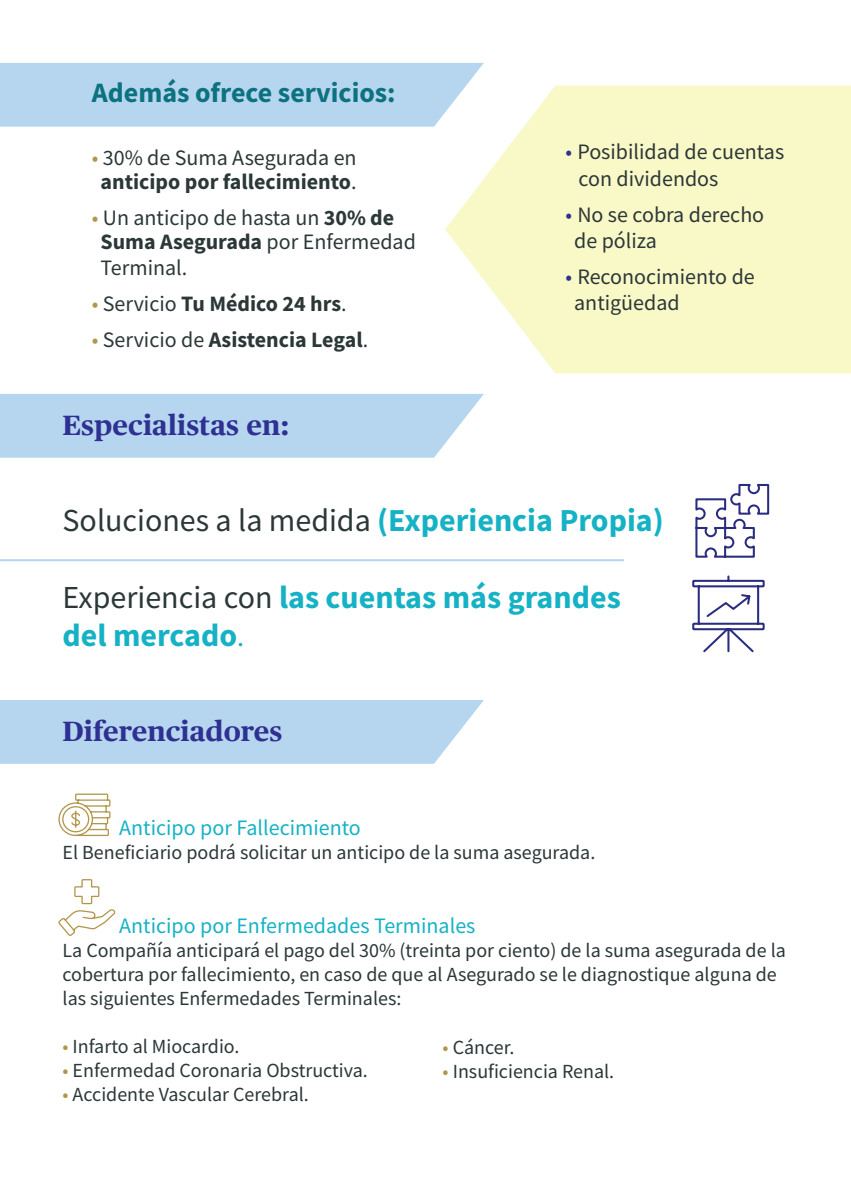
<style>
.page{position:relative;width:851px;height:1191px;background:#fff}
.page>*{position:absolute;margin:0;border:0;box-sizing:border-box;transform-origin:0 0}
.t1{font:700 32px/38.4px "Source Sans Pro";color:#15b2c5}
.t2{font:32px "Source Sans Pro";color:#2c3738}
.t3{font:700 28px "Chubb Publico Text App";color:#2e3092}
.t4{font:700 28px "Source Sans Pro";color:#0c7280}
.t5{font:22px/26.4px "Source Sans Pro";color:#2c3738}
.t6{font:700 22px/24px "Source Sans Pro";color:#2c3738;text-align:center}
.t7{font:22px "Source Sans Pro";color:#15b2c5}
.t8{font:20px/24px "Source Sans Pro";color:#2c3738}
.s1{font-weight:400;color:#b2964c}
.s2{font-weight:400}
.s3{color:#b2964c}
.s4{font-weight:700}
.s5{color:#2e3092}
.s6{font-weight:700;color:#15b2c5}
.s7{font-weight:400;color:#2c3738}
.s8{font-weight:400;font-size:28px}
</style>
<div class="page">
<div style="left:0;top:63px;width:484px;height:64px;background:#b6d5ef"></div>
<div style="left:0;top:394px;width:484px;height:64px;background:#b6d5ef"></div>
<svg style="left:445px;top:85px;width:405px;height:288px;background:#f9f8ce"></svg>
<svg style="left:692px;top:575px;width:73px;height:78px"></svg>
<svg style="left:695px;top:483px;width:75px;height:75px"></svg>
<hr style="left:0;top:559px;width:624px;height:2px;background:#b6d5ef">
<div style="left:0;top:700px;width:484px;height:64px;background:#b6d5ef"></div>
<svg style="left:58px;top:793px;width:53px;height:43px"></svg>
<svg style="left:58px;top:879px;width:58px;height:57px"></svg>
<h2 class="t4" style="left:92px;top:74px;width:305px">Además ofrece servicios:</h2>
<p class="t6" style="left:92px;top:145px;width:266px"><span class="s1">•</span> <span class="s2">30% de Suma Asegurada en </span>anticipo por fallecimiento<span class="s2">.</span></p>
<p class="t5" style="left:100px;top:205px;width:317px;line-height:24px;text-indent:-9px"><span class="s3">•</span> Un anticipo de hasta un <span class="s4">30% de<br>Suma Asegurada</span> por Enfermedad</p>
<p class="t5" style="left:100px;top:254px;width:88px">Terminal.</p>
<p class="t6" style="left:92px;top:291px;width:256px"><span class="s1">•</span> <span class="s2">Servicio</span> Tu Médico 24 hrs<span class="s2">.</span></p>
<p class="t6" style="left:92px;top:327px;width:278px"><span class="s1">•</span> <span class="s2">Servicio de</span> Asistencia Legal<span class="s2">.</span></p>
<h2 class="t3" style="left:63px;top:403px;width:228px">Especialistas en:</h2>
<p class="t5" style="left:578px;top:138px;width:207px;text-indent:-13px"><span class="s5">•</span> Posibilidad de cuentas con dividendos</p>
<p class="t5" style="left:574px;top:201px;width:191px;text-indent:-9px"><span class="s5">•</span> No se cobra derecho de póliza</p>
<p class="t5" style="left:574px;top:263px;width:182px;text-indent:-9px"><span class="s5">•</span> Reconocimiento de antigüedad</p>
<h1 class="t2" style="left:63px;top:500px;width:602px">Soluciones a la medida <span class="s6">(Experiencia Propia)</span></h1>
<h1 class="t1" style="left:63px;top:578px;width:559px"><span class="s7">Experiencia con</span> las cuentas más grandes del mercado<span class="s8">.</span></h1>
<h2 class="t3" style="left:63px;top:709px;width:221px">Diferenciadores</h2>
<p class="t7" style="left:119px;top:813px;width:243px">Anticipo por Fallecimiento</p>
<p class="t8" style="left:63px;top:840px;width:534px">El Beneficiario podrá solicitar un anticipo de la suma asegurada.</p>
<p class="t7" style="left:119px;top:912px;width:357px">Anticipo por Enfermedades Terminales</p>
<p class="t8" style="left:63px;top:938px;width:724px">La Compañía anticipará el pago del 30% (treinta por ciento) de la suma asegurada de la cobertura por fallecimiento, en caso de que al Asegurado se le diagnostique alguna de las siguientes Enfermedades Terminales:</p>
<p class="t8" style="left:63px;top:1034px;width:178px"><span class="s3">•</span> Infarto al Miocardio.</p>
<p class="t8" style="left:63px;top:1058px;width:307px"><span class="s3">•</span> Enfermedad Coronaria Obstructiva.</p>
<p class="t8" style="left:63px;top:1082px;width:248px"><span class="s3">•</span> Accidente Vascular Cerebral.</p>
<p class="t8" style="left:442px;top:1035px;width:73px"><span class="s3">•</span> Cáncer.</p>
<p class="t8" style="left:442px;top:1059px;width:173px"><span class="s3">•</span> Insuficiencia Renal.</p>
</div>
